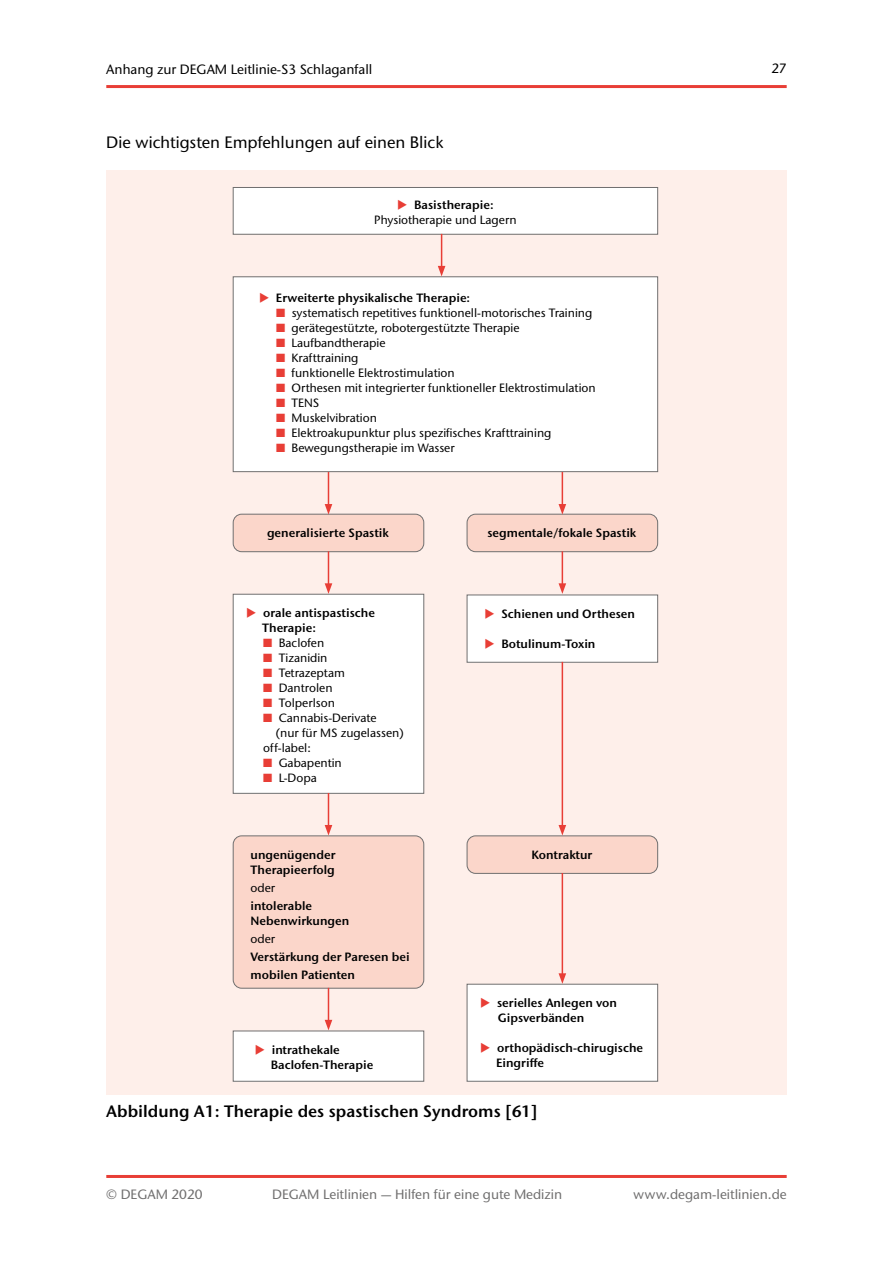
<style>
.page{position:relative;width:893px;height:1263px;background:#fff}
.page>*{position:absolute;margin:0;border:0;box-sizing:border-box;transform-origin:0 0}
.t1{font:600 16.5px "Stone Sans ITC Pro";color:#000}
.t2{font:500 16.5px "Stone Sans ITC Std";color:#000}
.t3{font:500 13.5px "Stone Sans ITC Std";color:#706f6f}
.t4{font:500 13.5px "Stone Sans ITC Std";color:#000}
.t5{font:500 12px "Stone Sans ITC Std";color:#000}
.t6{font:600 12px/15px "Stone Sans ITC Pro";color:#000}
.s1{color:#e83e36}
</style>
<div class="page">
<div style="left:106px;top:170px;width:681px;height:924px;background:#feefea"></div>
<div style="left:233px;top:187px;width:425px;height:47px;background:#fff"></div>
<div style="left:233px;top:187px;width:425px;height:48px;border:1px solid #706f6f"></div>
<div style="left:233px;top:514px;width:191px;height:38px;background:#fbd6ca;border-radius:9px"></div>
<div style="left:233px;top:514px;width:191px;height:38px;border:1px solid #706f6f;border-radius:9px"></div>
<div style="left:233px;top:594px;width:191px;height:199px;background:#fff"></div>
<div style="left:233px;top:594px;width:191px;height:200px;border:1px solid #706f6f"></div>
<div style="left:233px;top:836px;width:191px;height:152px;background:#fbd6ca;border-radius:9px"></div>
<div style="left:233px;top:835px;width:191px;height:153px;border:1px solid #706f6f;border-radius:9px"></div>
<div style="left:467px;top:836px;width:191px;height:37px;background:#fbd6ca;border-radius:9px"></div>
<div style="left:467px;top:835px;width:191px;height:39px;border:1px solid #706f6f;border-radius:9px"></div>
<div style="left:467px;top:595px;width:191px;height:67px;background:#fff"></div>
<div style="left:467px;top:595px;width:191px;height:68px;border:1px solid #706f6f"></div>
<div style="left:233px;top:1031px;width:191px;height:50px;background:#fff"></div>
<div style="left:233px;top:1030px;width:191px;height:52px;border:1px solid #706f6f"></div>
<div style="left:467px;top:984px;width:191px;height:97px;background:#fff"></div>
<div style="left:467px;top:984px;width:191px;height:98px;border:1px solid #706f6f"></div>
<div style="left:467px;top:514px;width:191px;height:38px;background:#fbd6ca;border-radius:9px"></div>
<div style="left:467px;top:514px;width:191px;height:38px;border:1px solid #706f6f;border-radius:9px"></div>
<div style="left:233px;top:277px;width:425px;height:195px;background:#fff"></div>
<div style="left:233px;top:276px;width:425px;height:196px;border:1px solid #706f6f"></div>
<hr style="left:441px;top:234px;width:1px;height:34px;background:#e83e36">
<svg style="left:438px;top:266px;width:7px;height:10px"></svg>
<hr style="left:328px;top:472px;width:1px;height:34px;background:#e83e36">
<svg style="left:325px;top:504px;width:7px;height:10px"></svg>
<hr style="left:328px;top:551px;width:1px;height:35px;background:#e83e36">
<svg style="left:325px;top:583px;width:7px;height:11px"></svg>
<hr style="left:328px;top:793px;width:1px;height:34px;background:#e83e36">
<svg style="left:325px;top:825px;width:7px;height:10px"></svg>
<hr style="left:328px;top:988px;width:1px;height:34px;background:#e83e36">
<svg style="left:325px;top:1020px;width:7px;height:10px"></svg>
<hr style="left:562px;top:472px;width:1px;height:34px;background:#e83e36">
<svg style="left:558px;top:504px;width:8px;height:10px"></svg>
<hr style="left:562px;top:551px;width:1px;height:35px;background:#e83e36">
<svg style="left:558px;top:583px;width:8px;height:11px"></svg>
<hr style="left:562px;top:873px;width:1px;height:103px;background:#e83e36">
<svg style="left:558px;top:973px;width:8px;height:11px"></svg>
<hr style="left:562px;top:662px;width:1px;height:165px;background:#e83e36">
<svg style="left:558px;top:825px;width:8px;height:10px"></svg>
<hr style="left:106px;top:85px;width:681px;height:3px;background:#e83e36">
<hr style="left:106px;top:1175px;width:681px;height:3px;background:#e83e36">
<p class="t4" style="left:106px;top:61px;width:268px">Anhang zur DEGAM Leitlinie-S3 Schlaganfall</p>
<h1 class="t2" style="left:106px;top:132px;width:339px">Die wichtigsten Empfehlungen auf einen Blick</h1>
<p class="t6" style="left:397px;top:197px;width:98px"><span class="s1">◆</span> Basistherapie:</p>
<p class="t5" style="left:374px;top:212px;width:144px">Physiotherapie und Lagern</p>
<p class="t6" style="left:259px;top:291px;width:213px"><span class="s1">◆</span> Erweiterte physikalische Therapie:</p>
<p class="t5" style="left:276px;top:306px;width:318px"><span class="s1">■</span> systematisch repetitives funktionell-motorisches Training</p>
<p class="t5" style="left:276px;top:321px;width:245px"><span class="s1">■</span> gerätegestützte, robotergestützte Therapie</p>
<p class="t5" style="left:276px;top:336px;width:111px"><span class="s1">■</span> Laufbandtherapie</p>
<p class="t5" style="left:276px;top:351px;width:84px"><span class="s1">■</span> Krafttraining</p>
<p class="t5" style="left:276px;top:366px;width:180px"><span class="s1">■</span> funktionelle Elektrostimulation</p>
<p class="t5" style="left:276px;top:381px;width:321px"><span class="s1">■</span> Orthesen mit integrierter funktioneller Elektrostimulation</p>
<p class="t5" style="left:276px;top:396px;width:45px"><span class="s1">■</span> TENS</p>
<p class="t5" style="left:276px;top:411px;width:102px"><span class="s1">■</span> Muskelvibration</p>
<p class="t5" style="left:276px;top:426px;width:277px"><span class="s1">■</span> Elektroakupunktur plus spezifisches Krafttraining</p>
<p class="t5" style="left:276px;top:441px;width:180px"><span class="s1">■</span> Bewegungstherapie im Wasser</p>
<p class="t6" style="left:267px;top:525px;width:123px">generalisierte Spastik</p>
<p class="t6" style="left:262px;top:605px;width:114px;text-indent:-16px"><span class="s1">◆</span> orale antispastische<br>Therapie:</p>
<p class="t5" style="left:263px;top:635px;width:62px"><span class="s1">■</span> Baclofen</p>
<p class="t5" style="left:263px;top:650px;width:66px"><span class="s1">■</span> Tizanidin</p>
<p class="t5" style="left:263px;top:665px;width:83px"><span class="s1">■</span> Tetrazeptam</p>
<p class="t5" style="left:263px;top:680px;width:71px"><span class="s1">■</span> Dantrolen</p>
<p class="t5" style="left:263px;top:695px;width:73px"><span class="s1">■</span> Tolperlson</p>
<p class="t5" style="left:263px;top:710px;width:115px"><span class="s1">■</span> Cannabis-Derivate</p>
<p class="t5" style="left:276px;top:725px;width:129px">(nur für MS zugelassen)</p>
<p class="t5" style="left:263px;top:740px;width:49px">off-label:</p>
<p class="t5" style="left:263px;top:755px;width:80px"><span class="s1">■</span> Gabapentin</p>
<p class="t5" style="left:263px;top:770px;width:55px"><span class="s1">■</span> L-Dopa</p>
<p class="t6" style="left:251px;top:847px;width:86px">ungenügender<br>Therapieerfolg</p>
<p class="t5" style="left:251px;top:880px;width:26px">oder</p>
<p class="t6" style="left:251px;top:898px;width:100px">intolerable<br>Nebenwirkungen</p>
<p class="t5" style="left:251px;top:931px;width:26px">oder</p>
<p class="t6" style="left:251px;top:947px;width:161px;line-height:18px">Verstärkung der Paresen bei mobilen Patienten</p>
<p class="t6" style="left:271px;top:1042px;width:104px;text-indent:-16px"><span class="s1">◆</span> intrathekale<br>Baclofen-Therapie</p>
<p class="t6" style="left:487px;top:525px;width:151px">segmentale/fokale Spastik</p>
<p class="t6" style="left:484px;top:606px;width:152px"><span class="s1">◆</span> Schienen und Orthesen</p>
<p class="t6" style="left:484px;top:636px;width:113px"><span class="s1">◆</span> Botulinum-Toxin</p>
<p class="t6" style="left:531px;top:847px;width:63px">Kontraktur</p>
<p class="t6" style="left:498px;top:995px;width:121px;text-indent:-18px"><span class="s1">◆</span> serielles Anlegen von<br>Gipsverbänden</p>
<p class="t6" style="left:496px;top:1040px;width:149px;text-indent:-16px"><span class="s1">◆</span> orthopädisch-chirugische<br>Eingriffe</p>
<h1 class="t1" style="left:106px;top:1101px;width:433px">Abbildung A1: Therapie des spastischen Syndroms [61]</h1>
<p class="t4" style="left:771px;top:60px;width:17px">27</p>
<p class="t3" style="left:106px;top:1186px;width:98px">© DEGAM 2020</p>
<p class="t3" style="left:272px;top:1186px;width:292px">DEGAM Leitlinien — Hilfen für eine gute Medizin</p>
<p class="t3" style="left:633px;top:1186px;width:155px">www.degam-leitlinien.de</p>
</div>
